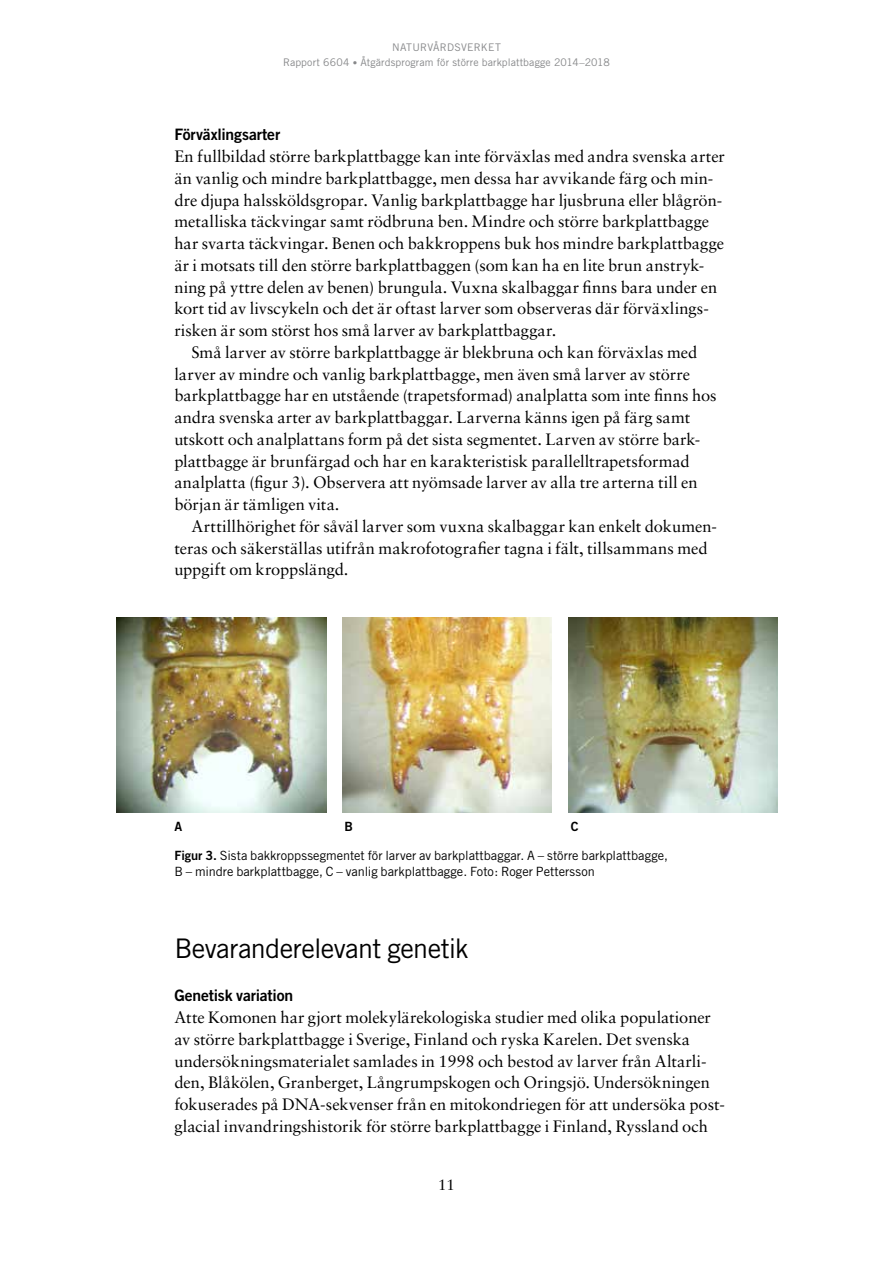
<style>
.page{position:relative;width:893px;height:1263px;background:#fff}
.page>*{position:absolute;margin:0;border:0;box-sizing:border-box;transform-origin:0 0}
.t1{font:27px "Trade Gothic";letter-spacing:-.02em;color:#000}
.t2{font:16.5px/21.8px "Sabon";color:#000}
.t3{font:15.75px "Trade Gothic Bold Two";letter-spacing:-.01em;color:#000}
.t4{font:15px "Sabon";color:#000}
.t5{font:12.75px/16.5px "Trade Gothic";color:#000}
.t6{font:12.75px "Trade Gothic Bold Two";color:#000}
.t7{font:10.5px/15px "Trade Gothic";letter-spacing:.015em;color:#87888a;text-align:center}
.s1{font-size:9px}
.s2{font-family:"Trade Gothic Bold Two"}
</style>
<div class="page">
<img style="left:117px;top:618px;width:209px;height:194px">
<img style="left:343px;top:618px;width:209px;height:194px">
<img style="left:568px;top:618px;width:209px;height:194px">
<p class="t7" style="left:283px;top:39px;width:328px">naturvårdsverket<br>Rapport 6604 <span class="s1">•</span> Åtgärdsprogram för större barkplattbagge 2014–2018</p>
<p class="t3" style="left:174px;top:125px;width:107px">Förväxlingsarter</p>
<p class="t2" style="left:174px;top:145px;width:552px">En fullbildad större barkplattbagge kan inte förväxlas med andra svenska arter</p>
<p class="t2" style="left:174px;top:167px;width:541px">än vanlig och mindre barkplattbagge, men dessa har avvikande färg och min-</p>
<p class="t2" style="left:174px;top:189px;width:549px">dre djupa halssköldsgropar. Vanlig barkplattbagge har ljusbruna eller blågrön-</p>
<p class="t2" style="left:174px;top:211px;width:536px">metalliska täckvingar samt rödbruna ben. Mindre och större barkplattbagge</p>
<p class="t2" style="left:174px;top:232px;width:551px">har svarta täckvingar. Benen och bakkroppens buk hos mindre barkplattbagge</p>
<p class="t2" style="left:174px;top:254px;width:531px">är i motsats till den större barkplattbaggen (som kan ha en lite brun anstryk-</p>
<p class="t2" style="left:174px;top:276px;width:544px">ning på yttre delen av benen) brungula. Vuxna skalbaggar finns bara under en</p>
<p class="t2" style="left:174px;top:298px;width:536px">kort tid av livscykeln och det är oftast larver som observeras där förväxlings-</p>
<p class="t2" style="left:174px;top:319px;width:384px">risken är som störst hos små larver av barkplattbaggar.</p>
<p class="t2" style="left:191px;top:341px;width:507px">Små larver av större barkplattbagge är blekbruna och kan förväxlas med</p>
<p class="t2" style="left:174px;top:363px;width:517px">larver av mindre och vanlig barkplattbagge, men även små larver av större</p>
<p class="t2" style="left:174px;top:385px;width:544px">barkplattbagge har en utstående (trapetsformad) analplatta som inte finns hos</p>
<p class="t2" style="left:174px;top:406px;width:517px">andra svenska arter av barkplattbaggar. Larverna känns igen på färg samt</p>
<p class="t2" style="left:174px;top:428px;width:527px">utskott och analplattans form på det sista segmentet. Larven av större bark-</p>
<p class="t2" style="left:174px;top:450px;width:517px">plattbagge är brunfärgad och har en karakteristisk parallelltrapetsformad</p>
<p class="t2" style="left:174px;top:471px;width:525px">analplatta (figur 3). Observera att nyömsade larver av alla tre arterna till en</p>
<p class="t2" style="left:174px;top:493px;width:167px">början är tämligen vita.</p>
<p class="t2" style="left:191px;top:515px;width:527px">Arttillhörighet för såväl larver som vuxna skalbaggar kan enkelt dokumen-</p>
<p class="t2" style="left:174px;top:537px;width:535px">teras och säkerställas utifrån makrofotografier tagna i fält, tillsammans med</p>
<p class="t2" style="left:174px;top:558px;width:176px">uppgift om kroppslängd.</p>
<p class="t6" style="left:174px;top:819px;width:9px">A</p>
<p class="t6" style="left:344px;top:819px;width:10px">B</p>
<p class="t6" style="left:571px;top:819px;width:9px">C</p>
<p class="t5" style="left:174px;top:847px;width:495px"><span class="s2">Figur 3.</span> Sista bakkroppssegmentet för larver av barkplattbaggar. A – större barkplattbagge,<br>B – mindre barkplattbagge, C – vanlig barkplattbagge. Foto: Roger Pettersson</p>
<h1 class="t1" style="left:174px;top:932px;width:296px">Bevaranderelevant genetik</h1>
<p class="t3" style="left:174px;top:986px;width:120px">Genetisk variation</p>
<p class="t2" style="left:174px;top:1006px;width:552px">Atte Komonen har gjort molekylärekologiska studier med olika populationer av större barkplattbagge i Sverige, Finland och ryska Karelen. Det svenska undersökningsmaterialet samlades in 1998 och bestod av larver från Altarli&shy;den, Blåkölen, Granberget, Långrumpskogen och Oringsjö. Undersökningen fokuserades på DNA-sekvenser från en mitokondriegen för att undersöka post&shy;glacial invandringshistorik för större barkplattbagge i Finland, Ryssland och</p>
<p class="t4" style="left:438px;top:1175px;width:18px">11</p>
</div>
